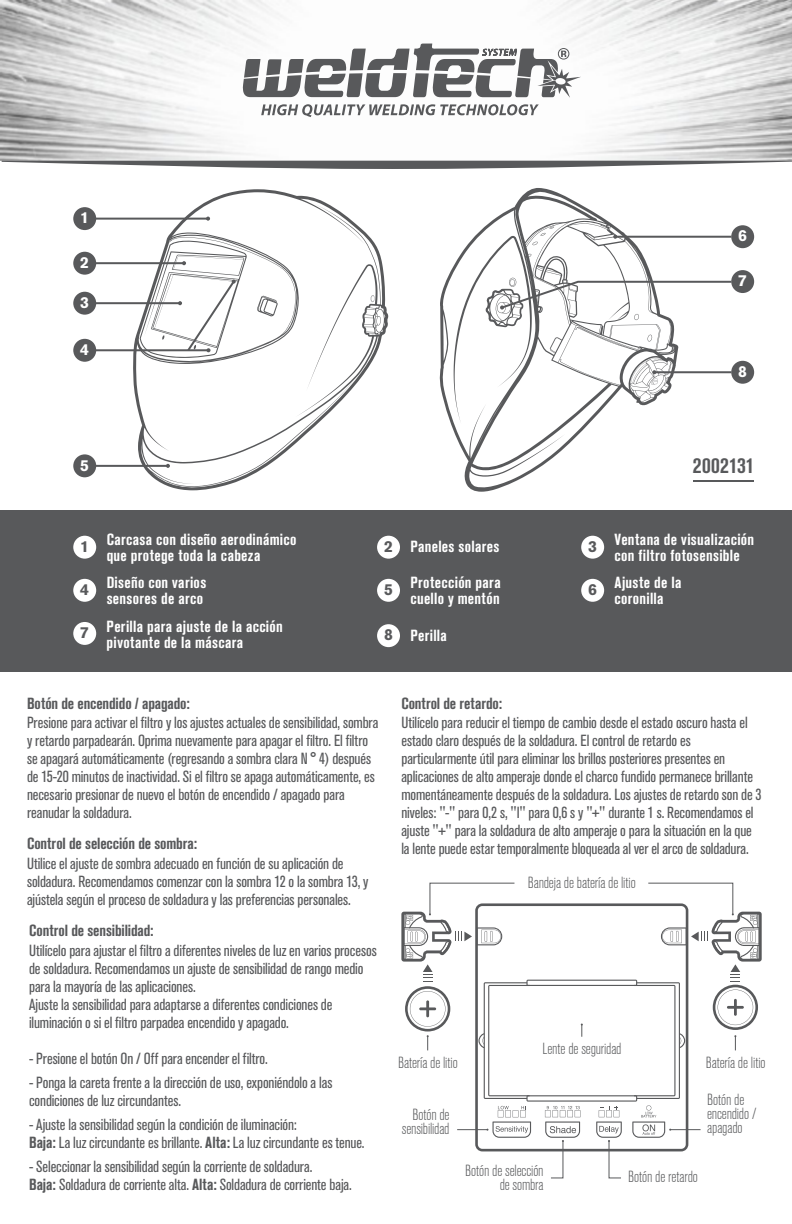
<style>
.page{position:relative;width:792px;height:1224px;background:#fff}
.page>*{position:absolute;margin:0;border:0;box-sizing:border-box;transform-origin:0 0}
.t1{font:700 condensed 22px "Akzidenz Grotesk BE";letter-spacing:.015em;color:#58595b}
.t2{font:condensed 16px/18px "Akzidenz Grotesk BE";letter-spacing:-.01em;color:#58595b}
.t3{font:700 condensed 16px/16px "Akzidenz Grotesk BE";letter-spacing:.02em;color:#fff}
.t4{font:300 condensed 16px/14px "Akzidenz Grotesk BE";letter-spacing:-.01em;color:#58595b;text-align:right}
.t5{font:700 condensed 16px "Akzidenz Grotesk BE";letter-spacing:-.01em;color:#58595b}
.t6{font:700 15.8px "Akzidenz Grotesk BE";color:#fff}
.t7{font:700 15.8px "Akzidenz Grotesk BE";color:#58595b}
.s1{font-stretch:normal;font-size:15.8px;color:#58595b}
.s2{font-weight:700}
</style>
<div class="page">
<svg style="left:401px;top:882px;width:361px;height:297px"></svg>
<img style="left:0;top:0;width:792px;height:161px">
<svg style="left:242px;top:44px;width:339px;height:73px"></svg>
<svg style="left:2px;top:161px;width:790px;height:8px"></svg>
<div style="left:0;top:511px;width:792px;height:161px;background:#58595b"></div>
<svg style="left:439px;top:188px;width:176px;height:304px"></svg>
<svg style="left:133px;top:189px;width:256px;height:302px"></svg>
<hr style="left:693px;top:480px;width:61px;height:2px;background:#58595b">
<div style="left:73px;top:207px;width:23px;height:23px;background:#58595b;border-radius:50%"></div>
<svg style="left:206px;top:217px;width:4px;height:4px"></svg>
<hr style="left:95px;top:218px;width:113px;height:2px;background:#58595b">
<div style="left:731px;top:225px;width:23px;height:23px;background:#58595b;border-radius:50%"></div>
<div style="left:731px;top:361px;width:23px;height:23px;background:#58595b;border-radius:50%"></div>
<div style="left:731px;top:270px;width:23px;height:23px;background:#58595b;border-radius:50%"></div>
<svg style="left:454px;top:226px;width:279px;height:198px"></svg>
<div style="left:73px;top:252px;width:23px;height:23px;background:#58595b;border-radius:50%"></div>
<hr style="left:95px;top:262px;width:89px;height:2px;background:#58595b">
<div style="left:73px;top:292px;width:23px;height:23px;background:#58595b;border-radius:50%"></div>
<hr style="left:95px;top:302px;width:85px;height:2px;background:#58595b">
<div style="left:73px;top:339px;width:23px;height:23px;background:#58595b;border-radius:50%"></div>
<hr style="left:95px;top:349px;width:113px;height:2px;background:#58595b">
<svg style="left:140px;top:238px;width:107px;height:122px"></svg>
<div style="left:73px;top:454px;width:23px;height:23px;background:#58595b;border-radius:50%"></div>
<svg style="left:166px;top:464px;width:4px;height:4px"></svg>
<hr style="left:95px;top:465px;width:73px;height:2px;background:#58595b">
<div style="left:73px;top:536px;width:23px;height:23px;background:#fff;border-radius:50%"></div>
<div style="left:73px;top:579px;width:23px;height:23px;background:#fff;border-radius:50%"></div>
<div style="left:73px;top:622px;width:23px;height:23px;background:#fff;border-radius:50%"></div>
<div style="left:581px;top:579px;width:23px;height:23px;background:#fff;border-radius:50%"></div>
<div style="left:581px;top:536px;width:23px;height:23px;background:#fff;border-radius:50%"></div>
<div style="left:377px;top:536px;width:23px;height:23px;background:#fff;border-radius:50%"></div>
<div style="left:377px;top:579px;width:23px;height:23px;background:#fff;border-radius:50%"></div>
<div style="left:377px;top:624px;width:23px;height:23px;background:#fff;border-radius:50%"></div>
<p class="t6" style="left:80px;top:209px;width:10px">1</p>
<p class="t6" style="left:80px;top:253px;width:10px">2</p>
<p class="t6" style="left:80px;top:293px;width:10px">3</p>
<p class="t6" style="left:80px;top:340px;width:10px">4</p>
<p class="t6" style="left:80px;top:456px;width:10px">5</p>
<p class="t7" style="left:80px;top:537px;width:10px">1</p>
<p class="t7" style="left:80px;top:580px;width:10px">4</p>
<p class="t7" style="left:80px;top:624px;width:10px">7</p>
<p class="t3" style="left:107px;top:532px;width:191px">Carcasa con diseño aerodinámico que protege toda la cabeza</p>
<p class="t3" style="left:107px;top:575px;width:101px">Diseño con varios sensores de arco</p>
<p class="t3" style="left:107px;top:618px;width:178px">Perilla para ajuste de la acción pivotante de la máscara</p>
<p class="t6" style="left:738px;top:227px;width:10px">6</p>
<p class="t6" style="left:738px;top:272px;width:10px">7</p>
<p class="t6" style="left:738px;top:362px;width:10px">8</p>
<h1 class="t1" style="left:693px;top:453px;width:63px">2002131</h1>
<p class="t3" style="left:384px;top:539px;width:117px"><span class="s1">2</span> Paneles solares</p>
<p class="t7" style="left:588px;top:537px;width:10px">3</p>
<p class="t3" style="left:410px;top:575px;width:92px">Protección para cuello y mentón</p>
<p class="t7" style="left:588px;top:580px;width:10px">6</p>
<p class="t7" style="left:384px;top:580px;width:10px">5</p>
<p class="t3" style="left:384px;top:627px;width:64px"><span class="s1">8</span> Perilla</p>
<p class="t3" style="left:615px;top:532px;width:141px">Ventana de visualización con filtro fotosensible</p>
<p class="t3" style="left:615px;top:575px;width:68px">Ajuste de la coronilla</p>
<p class="t5" style="left:27px;top:694px;width:164px">Botón de encendido / apagado:</p>
<p class="t2" style="left:27px;top:714px;width:353px">Presione para activar el filtro y los ajustes actuales de sensibilidad, sombra y retardo parpadearán. Oprima nuevamente para apagar el filtro. El filtro se apagará automáticamente (regresando a sombra clara N ° 4) después de 15-20 minutos de inactividad. Si el filtro se apaga automáticamente, es necesario presionar de nuevo el botón de encendido / apagado para reanudar la soldadura.</p>
<p class="t5" style="left:27px;top:835px;width:172px">Control de selección de sombra:</p>
<p class="t2" style="left:27px;top:855px;width:343px">Utilice el ajuste de sombra adecuado en función de su aplicación de soldadura. Recomendamos comenzar con la sombra 12 o la sombra 13, y ajústela según el proceso de soldadura y las preferencias personales.</p>
<p class="t5" style="left:29px;top:922px;width:126px">Control de sensibilidad:</p>
<p class="t2" style="left:29px;top:941px;width:349px">Utilícelo para ajustar el filtro a diferentes niveles de luz en varios procesos de soldadura. Recomendamos un ajuste de sensibilidad de rango medio para la mayoría de las aplicaciones.<br>Ajuste la sensibilidad para adaptarse a diferentes condiciones de iluminación o si el filtro parpadea encendido y apagado.</p>
<p class="t2" style="left:29px;top:1049px;width:240px">- Presione el botón On / Off para encender el filtro.</p>
<p class="t2" style="left:29px;top:1073px;width:305px">- Ponga la careta frente a la dirección de uso, exponiéndolo a las condiciones de luz circundantes.</p>
<p class="t2" style="left:29px;top:1115px;width:337px">- Ajuste la sensibilidad según la condición de iluminación:<br><span class="s2">Baja:</span> La luz circundante es brillante. <span class="s2">Alta:</span> La luz circundante es tenue.</p>
<p class="t2" style="left:29px;top:1157px;width:324px">- Seleccionar la sensibilidad según la corriente de soldadura.<br><span class="s2">Baja:</span> Soldadura de corriente alta. <span class="s2">Alta:</span> Soldadura de corriente baja.</p>
<p class="t5" style="left:401px;top:694px;width:102px">Control de retardo:</p>
<p class="t2" style="left:401px;top:714px;width:362px">Utilícelo para reducir el tiempo de cambio desde el estado oscuro hasta el estado claro después de la soldadura. El control de retardo es particularmente útil para eliminar los brillos posteriores presentes en aplicaciones de alto amperaje donde el charco fundido permanece brillante momentáneamente después de la soldadura. Los ajustes de retardo son de 3 niveles: "-" para 0,2 s, "I" para 0,6 s y "+" durante 1 s. Recomendamos el ajuste "+" para la soldadura de alto amperaje o para la situación en la que la lente puede estar temporalmente bloqueada al ver el arco de soldadura.</p>
<p class="t4" style="left:528px;top:876px;width:110px">Bandeja de batería de litio</p>
<p class="t4" style="left:542px;top:1042px;width:81px">Lente de seguridad</p>
<p class="t4" style="left:398px;top:1056px;width:61px">Batería de litio</p>
<p class="t4" style="left:706px;top:1056px;width:61px">Batería de litio</p>
<p class="t4" style="left:402px;top:1108px;width:49px">Botón de sensibilidad</p>
<p class="t4" style="left:707px;top:1093px;width:51px;text-align:left">Botón de encendido / apagado</p>
<p class="t4" style="left:465px;top:1164px;width:80px">Botón de selección de sombra</p>
<p class="t4" style="left:628px;top:1170px;width:71px">Botón de retardo</p>
</div>
